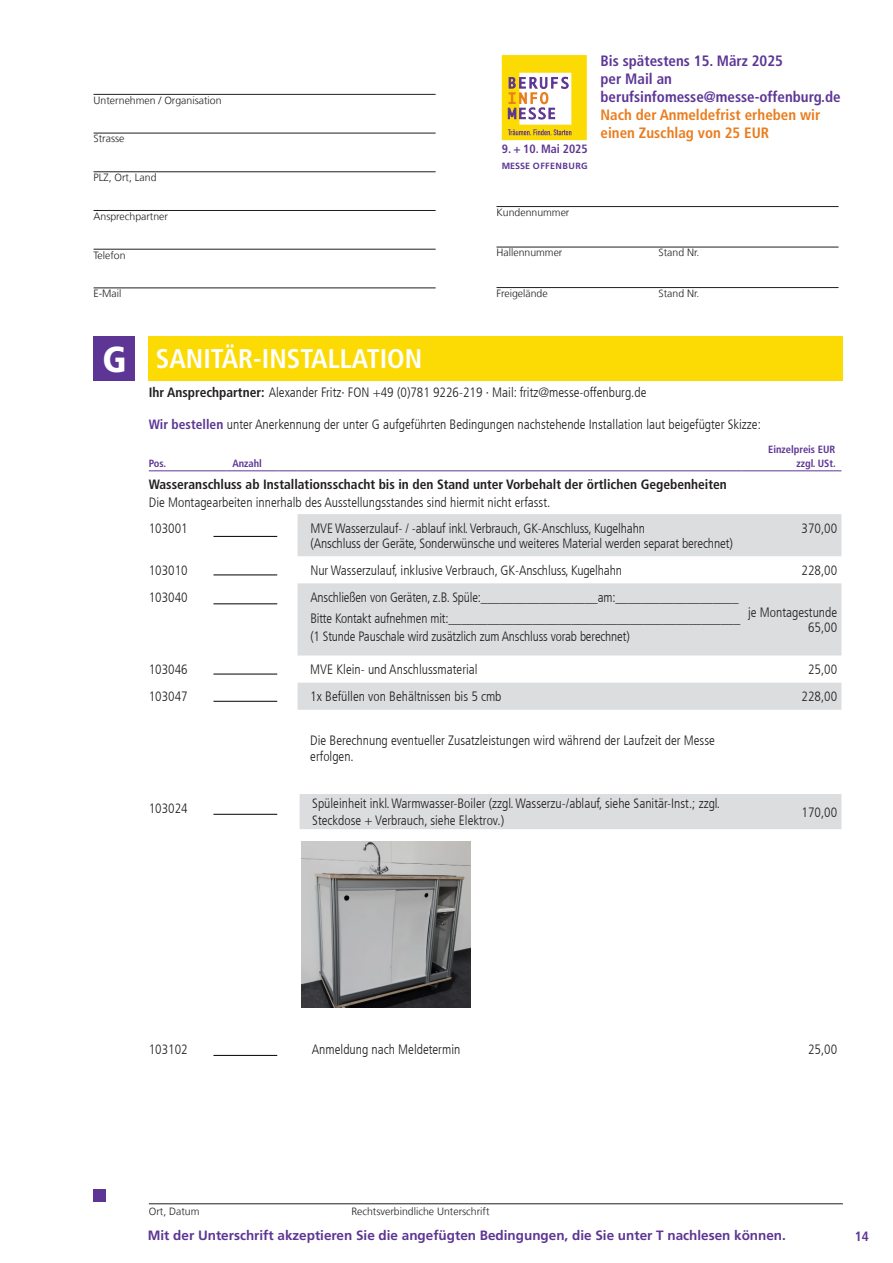
<style>
.page{position:relative;width:893px;height:1263px;background:#fff}
.page>*{position:absolute;margin:0;border:0;box-sizing:border-box;transform-origin:0 0}
.t1{font:700 condensed 27px "Frutiger LT Com";color:#fff}
.t2{font:700 condensed 15px/18px "Frutiger LT Com";color:#5d3695}
.t3{font:700 condensed 15px/18px "Frutiger LT Com";color:#ea7c1d}
.t4{font:300 condensed 13.5px/15px "Frutiger LT Com";color:#231f20}
.t5{font:700 condensed 13.5px "Frutiger LT Com";color:#231f20}
.t6{font:700 13.5px "Frutiger LT Com";color:#5d3695}
.t7{font:700 condensed 13.5px "Frutiger LT Com";color:#5d3695}
.t8{font:700 condensed 12px "Frutiger LT Com";color:#5d3695}
.t9{font:300 10.5px "Frutiger LT Com";color:#231f20}
.t10{font:700 condensed 10.5px/13.5px "Frutiger LT Com";color:#5d3695;text-align:right}
.t11{font:700 9px "Frutiger LT Std";letter-spacing:.045em;color:#5d3695}
.s1{font-weight:900;font-size:36px}
.s2{font-weight:700}
.s3{font-weight:700;color:#5d3695}
</style>
<div class="page">
<hr style="left:94px;top:94px;width:342px;height:1px;background:#231f20">
<hr style="left:94px;top:133px;width:342px;height:1px;background:#231f20">
<hr style="left:94px;top:171px;width:342px;height:1px;background:#231f20">
<hr style="left:94px;top:210px;width:342px;height:1px;background:#231f20">
<hr style="left:94px;top:249px;width:342px;height:1px;background:#231f20">
<hr style="left:94px;top:287px;width:342px;height:1px;background:#231f20">
<div style="left:149px;top:336px;width:694px;height:44px;background:#fcdb04"></div>
<div style="left:94px;top:336px;width:41px;height:44px;background:#5d3695"></div>
<hr style="left:496px;top:206px;width:343px;height:1px;background:#231f20">
<hr style="left:496px;top:247px;width:343px;height:1px;background:#231f20">
<hr style="left:496px;top:287px;width:343px;height:1px;background:#231f20">
<hr style="left:149px;top:1203px;width:694px;height:1px;background:#231f20">
<div style="left:94px;top:1189px;width:12px;height:13px;background:#5d3695"></div>
<svg style="left:502px;top:55px;width:85px;height:85px"></svg>
<div style="left:298px;top:514px;width:543px;height:42px;background:#dcdddf"></div>
<div style="left:298px;top:583px;width:543px;height:72px;background:#dcdddf"></div>
<div style="left:298px;top:683px;width:543px;height:27px;background:#dcdddf"></div>
<hr style="left:149px;top:470px;width:77px;height:1px;background:#5d3695">
<hr style="left:226px;top:470px;width:52px;height:1px;background:#5d3695">
<svg style="left:278px;top:470px;width:20px;height:1px"></svg>
<hr style="left:298px;top:470px;width:443px;height:1px;background:#5d3695">
<hr style="left:741px;top:470px;width:100px;height:1px;background:#5d3695">
<div style="left:300px;top:794px;width:541px;height:35px;background:#dcdddf"></div>
<img style="left:301px;top:841px;width:169px;height:166px">
<hr style="left:213px;top:536px;width:64px;height:1px;background:#000">
<hr style="left:213px;top:574px;width:64px;height:1px;background:#000">
<hr style="left:213px;top:603px;width:64px;height:1px;background:#000">
<hr style="left:213px;top:674px;width:64px;height:1px;background:#000">
<hr style="left:213px;top:701px;width:64px;height:1px;background:#000">
<hr style="left:213px;top:814px;width:64px;height:1px;background:#000">
<hr style="left:213px;top:1055px;width:64px;height:1px;background:#000">
<p class="t9" style="left:94px;top:94px;width:129px">Unternehmen / Organisation</p>
<p class="t9" style="left:94px;top:133px;width:32px">Strasse</p>
<p class="t9" style="left:94px;top:171px;width:65px">PLZ, Ort, Land</p>
<p class="t9" style="left:94px;top:210px;width:76px">Ansprechpartner</p>
<p class="t9" style="left:94px;top:249px;width:34px">Telefon</p>
<p class="t9" style="left:94px;top:287px;width:29px">E-Mail</p>
<h1 class="t1" style="left:102px;top:342px;width:321px"><span class="s1">G</span> SANITÄR-INSTALLATION</h1>
<p class="t8" style="left:502px;top:141px;width:87px">9. + 10. Mai 2025</p>
<p class="t11" style="left:502px;top:161px;width:87px">MESSE OFFENBURG</p>
<p class="t2" style="left:601px;top:52px;width:242px">Bis spätestens 15. März 2025<br>per Mail an berufsinfomesse@messe-offenburg.de</p>
<p class="t3" style="left:601px;top:106px;width:221px">Nach der Anmeldefrist erheben wir einen Zuschlag von 25 EUR</p>
<p class="t9" style="left:496px;top:206px;width:74px">Kundennummer</p>
<p class="t9" style="left:496px;top:247px;width:67px">Hallennummer</p>
<p class="t9" style="left:658px;top:247px;width:43px">Stand Nr.</p>
<p class="t9" style="left:496px;top:287px;width:53px">Freigelände</p>
<p class="t9" style="left:658px;top:287px;width:43px">Stand Nr.</p>
<p class="t4" style="left:149px;top:385px;width:499px"><span class="s2">Ihr Ansprechpartner:</span> Alexander Fritz· FON +49 (0)781 9226-219 · Mail: fritz@messe-offenburg.de</p>
<p class="t4" style="left:149px;top:416px;width:614px"><span class="s3">Wir bestellen</span> unter Anerkennung der unter G aufgeführten Bedingungen nachstehende Installation laut beigefügter Skizze:</p>
<p class="t10" style="left:149px;top:456px;width:19px">Pos.</p>
<p class="t10" style="left:232px;top:456px;width:31px">Anzahl</p>
<p class="t10" style="left:768px;top:443px;width:69px">Einzelpreis EUR zzgl. USt.</p>
<p class="t5" style="left:149px;top:475px;width:580px">Wasseranschluss ab Installationsschacht bis in den Stand unter Vorbehalt der örtlichen Gegebenheiten</p>
<p class="t4" style="left:149px;top:489px;width:403px;line-height:26.2px">Die Montagearbeiten innerhalb des Ausstellungsstandes sind hiermit nicht erfasst.<br>103001</p>
<p class="t4" style="left:310px;top:520px;width:424px">MVE Wasserzulauf- / -ablauf inkl. Verbrauch, GK-Anschluss, Kugelhahn<br>(Anschluss der Geräte, Sonderwünsche und weiteres Material werden separat berechnet)</p>
<p class="t4" style="left:802px;top:520px;width:37px">370,00</p>
<p class="t4" style="left:149px;top:562px;width:40px">103010</p>
<p class="t4" style="left:310px;top:562px;width:313px">Nur Wasserzulauf, inklusive Verbrauch, GK-Anschluss, Kugelhahn</p>
<p class="t4" style="left:802px;top:562px;width:37px">228,00</p>
<p class="t4" style="left:149px;top:590px;width:40px">103040</p>
<p class="t4" style="left:310px;top:587px;width:432px;line-height:21px">Anschließen von Geräten, z.B. Spüle:__________________am:___________________<br>Bitte Kontakt aufnehmen mit:_____________________________________________</p>
<p class="t4" style="left:310px;top:629px;width:321px">(1 Stunde Pauschale wird zusätzlich zum Anschluss vorab berechnet)</p>
<p class="t4" style="left:748px;top:605px;width:91px;text-align:right">je Montagestunde<br>65,00</p>
<p class="t4" style="left:149px;top:662px;width:40px">103046</p>
<p class="t4" style="left:310px;top:662px;width:169px">MVE Klein- und Anschlussmaterial</p>
<p class="t4" style="left:808px;top:662px;width:31px">25,00</p>
<p class="t4" style="left:149px;top:689px;width:40px">103047</p>
<p class="t4" style="left:310px;top:689px;width:193px">1x Befüllen von Behältnissen bis 5 cmb</p>
<p class="t4" style="left:802px;top:689px;width:37px">228,00</p>
<p class="t4" style="left:310px;top:732px;width:406px;line-height:16.2px">Die Berechnung eventueller Zusatzleistungen wird während der Laufzeit der Messe erfolgen.</p>
<p class="t4" style="left:149px;top:800px;width:40px">103024</p>
<p class="t4" style="left:312px;top:795px;width:409px;line-height:16.5px">Spüleinheit inkl. Warmwasser-Boiler (zzgl. Wasserzu-/ablauf, siehe Sanitär-Inst.; zzgl.<br>Steckdose + Verbrauch, siehe Elektrov.)</p>
<p class="t4" style="left:802px;top:804px;width:37px">170,00</p>
<p class="t4" style="left:149px;top:1042px;width:40px">103102</p>
<p class="t4" style="left:312px;top:1042px;width:150px">Anmeldung nach Meldetermin</p>
<p class="t4" style="left:808px;top:1042px;width:31px">25,00</p>
<p class="t9" style="left:149px;top:1205px;width:52px">Ort, Datum</p>
<p class="t9" style="left:351px;top:1205px;width:140px">Rechtsverbindliche Unterschrift</p>
<p class="t6" style="left:148px;top:1228px;width:640px">Mit der Unterschrift akzeptieren Sie die angefügten Bedingungen, die Sie unter T nachlesen können.</p>
<p class="t7" style="left:855px;top:1228px;width:16px">14</p>
</div>
